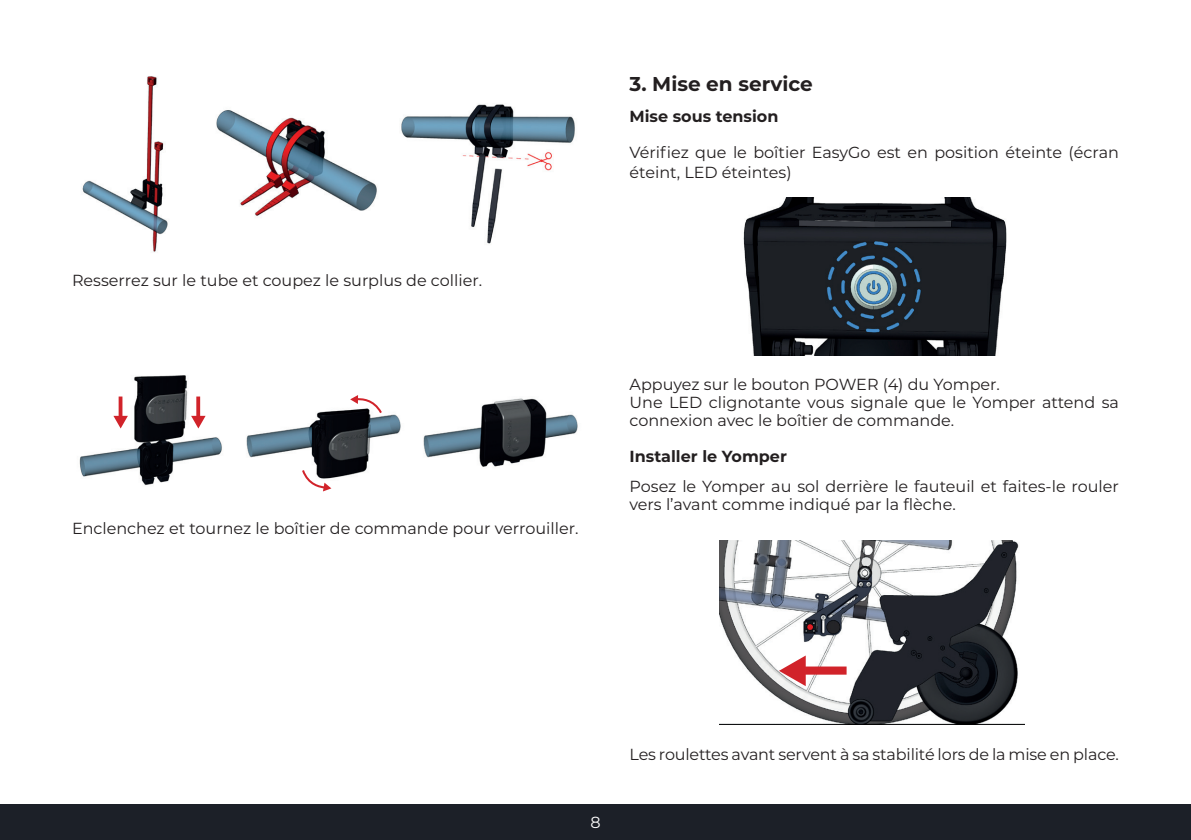
<style>
.page{position:relative;width:1191px;height:840px;background:#fff}
.page>*{position:absolute;margin:0;border:0;box-sizing:border-box;transform-origin:0 0}
.t1{font:700 20px "Montserrat";color:#231f20}
.t2{font:16px/18px "Montserrat";color:#231f20}
.t3{font:700 16px "Montserrat";color:#231f20}
.t4{font:16px "Montserrat";color:#fff}
</style>
<div class="page">
<div style="left:0;top:803px;width:1191px;height:36px;background:#1c2028"></div>
<img style="left:82px;top:76px;width:86px;height:176px">
<img style="left:216px;top:110px;width:161px;height:106px">
<img style="left:401px;top:104px;width:174px;height:140px">
<img style="left:79px;top:375px;width:143px;height:111px">
<img style="left:246px;top:410px;width:155px;height:82px">
<img style="left:423px;top:398px;width:155px;height:69px">
<svg style="left:191px;top:415px;width:15px;height:13px"></svg>
<svg style="left:196px;top:396px;width:4px;height:20px"></svg>
<svg style="left:113px;top:415px;width:15px;height:13px"></svg>
<hr style="left:119px;top:396px;width:3px;height:20px;background:#d1232a">
<svg style="left:350px;top:395px;width:34px;height:20px"></svg>
<svg style="left:300px;top:467px;width:31px;height:24px"></svg>
<img style="left:743px;top:198px;width:264px;height:157px">
<img style="left:719px;top:540px;width:305px;height:184px">
<svg style="left:779px;top:655px;width:26px;height:30px"></svg>
<div style="left:805px;top:666px;width:41px;height:8px;background:#d1232a"></div>
<p class="t2" style="left:72px;top:271px;width:411px">Resserrez sur le tube et coupez le surplus de collier.</p>
<p class="t2" style="left:72px;top:518px;width:508px">Enclenchez et tournez le boîtier de commande pour verrouiller.</p>
<p class="t1" style="left:629px;top:70px;width:185px">3. Mise en service</p>
<p class="t3" style="left:629px;top:105px;width:150px">Mise sous tension</p>
<p class="t2" style="left:629px;top:142px;width:491px;line-height:19.2px">Vérifiez que le boîtier EasyGo est en position éteinte (écran éteint, LED éteintes)</p>
<p class="t2" style="left:629px;top:374px;width:491px">Appuyez sur le bouton POWER (4) du Yomper.<br>Une LED clignotante vous signale que le Yomper attend sa connexion avec le boîtier de commande.</p>
<p class="t3" style="left:629px;top:444px;width:159px">Installer le Yomper</p>
<p class="t2" style="left:629px;top:476px;width:491px">Posez le Yomper au sol derrière le fauteuil et faites-le rouler vers l’avant comme indiqué par la flèche.</p>
<p class="t4" style="left:590px;top:810px;width:12px">8</p>
<p class="t2" style="left:629px;top:744px;width:491px">Les roulettes avant servent à sa stabilité lors de la mise en place.</p>
</div>
